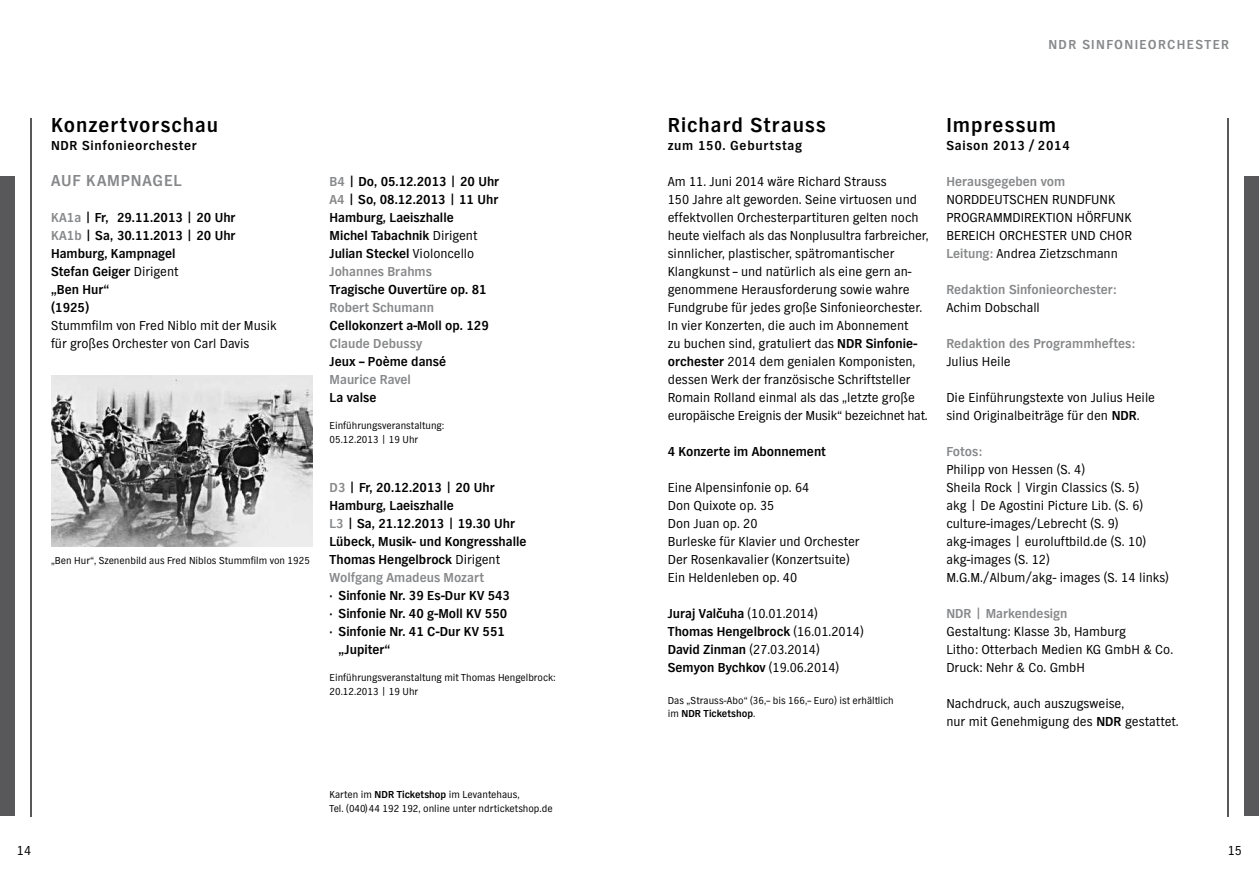
<style>
.page{position:relative;width:1259px;height:893px;background:#fff}
.page>*{position:absolute;margin:0;border:0;box-sizing:border-box;transform-origin:0 0}
.t1{font:700 21px "NDR Sans";letter-spacing:.05em;color:#000}
.t2{font:700 16.5px "NDR Sans";letter-spacing:.05em;color:#87888a}
.t3{font:13.5px/18px "NDR Sans";color:#000}
.t4{font:700 13.5px/18px "NDR Sans";color:#000}
.t5{font:700 13.5px "NDR Sans";color:#87888a}
.t6{font:700 13.5px "NDR Sans";letter-spacing:.05em;color:#000}
.t7{font:700 13.5px "NDR Sans";letter-spacing:.1em;color:#87888a}
.t8{font:10.5px/13.5px "NDR Sans";color:#000}
.s1{color:#87888a}
.s2{font-weight:400}
.s3{font-weight:700}
.s4{font-family:"NDR Sans CE"}
.s5{font-weight:700;color:#87888a}
</style>
<div class="page">
<div style="left:0;top:176px;width:15px;height:640px;background:#58585a"></div>
<hr style="left:30px;top:118px;width:1px;height:698px;background:#58585a">
<img style="left:51px;top:375px;width:262px;height:171px">
<div style="left:1244px;top:176px;width:15px;height:640px;background:#58585a"></div>
<hr style="left:1227px;top:118px;width:2px;height:698px;background:#58585a">
<h1 class="t1" style="left:51px;top:114px;width:169px">Konzertvorschau</h1>
<p class="t6" style="left:51px;top:138px;width:147px">NDR Sinfonieorchester</p>
<p class="t2" style="left:51px;top:172px;width:132px">AUF KAMPNAGEL</p>
<p class="t4" style="left:51px;top:209px;width:186px"><span class="s1">KA1a</span> | Fr, 29.11.2013 | 20 Uhr<br><span class="s1">KA1b</span> | Sa, 30.11.2013 | 20 Uhr<br>Hamburg, Kampnagel<br>Stefan Geiger <span class="s2">Dirigent<br></span>„Ben Hur“<br>(1925)</p>
<p class="t3" style="left:51px;top:317px;width:227px">Stummfilm von Fred Niblo mit der Musik für großes Orchester von Carl Davis</p>
<p class="t8" style="left:51px;top:554px;width:260px">„Ben Hur“, Szenenbild aus Fred Niblos Stummfilm von 1925</p>
<p class="t4" style="left:330px;top:173px;width:171px"><span class="s1">B4</span> | Do, 05.12.2013 | 20 Uhr<br><span class="s1">A4</span> | So, 08.12.2013 | 11 Uhr<br>Hamburg, Laeiszhalle<br>Michel Tabachnik <span class="s2">Dirigent<br></span>Julian Steckel <span class="s2">Violoncello<br></span><span class="s1">Johannes Brahms</span></p>
<p class="t4" style="left:330px;top:281px;width:159px">Tragische Ouvertüre op. 81</p>
<p class="t5" style="left:330px;top:300px;width:106px">Robert Schumann</p>
<p class="t4" style="left:330px;top:317px;width:161px">Cellokonzert a-Moll op. 129</p>
<p class="t5" style="left:330px;top:336px;width:94px">Claude Debussy</p>
<p class="t4" style="left:330px;top:353px;width:118px">Jeux – Poème dansé</p>
<p class="t5" style="left:330px;top:372px;width:83px">Maurice Ravel</p>
<p class="t4" style="left:330px;top:389px;width:48px">La valse</p>
<p class="t8" style="left:330px;top:419px;width:116px">Einführungsveranstaltung:<br>05.12.2013 | 19 Uhr</p>
<p class="t4" style="left:330px;top:479px;width:198px"><span class="s1">D3</span> | Fr, 20.12.2013 | 20 Uhr<br>Hamburg, Laeiszhalle<br><span class="s1">L3</span> | Sa, 21.12.2013 | 19.30 Uhr<br>Lübeck, Musik- und Kongresshalle<br>Thomas Hengelbrock <span class="s2">Dirigent<br></span><span class="s1">Wolfgang Amadeus Mozart</span></p>
<p class="t4" style="left:330px;top:587px;width:182px">· Sinfonie Nr. 39 Es-Dur KV 543</p>
<p class="t4" style="left:330px;top:605px;width:179px">· Sinfonie Nr. 40 g-Moll KV 550</p>
<p class="t4" style="left:330px;top:623px;width:177px">· Sinfonie Nr. 41 C-Dur KV 551</p>
<p class="t4" style="left:339px;top:641px;width:53px">„Jupiter“</p>
<p class="t8" style="left:330px;top:671px;width:227px">Einführungsveranstaltung mit Thomas Hengelbrock:<br>20.12.2013 | 19 Uhr</p>
<p class="t3" style="left:17px;top:841px;width:16px">14</p>
<p class="t8" style="left:330px;top:788px;width:225px">Karten im <span class="s3">NDR Ticketshop</span> im Levantehaus,<br>Tel. (040) 44 192 192, online unter ndrticketshop.de</p>
<p class="t7" style="left:1048px;top:37px;width:182px">NDR SINFONIEORCHESTER</p>
<h1 class="t1" style="left:668px;top:114px;width:159px">Richard Strauss</h1>
<p class="t6" style="left:668px;top:138px;width:136px">zum 150. Geburtstag</p>
<p class="t3" style="left:668px;top:173px;width:262px">Am 11. Juni 2014 wäre Richard Strauss<br>150 Jahre alt geworden. Seine virtuosen und effekt vollen Orchesterpartituren gelten noch heute vielfach als das Nonplusultra farbreicher, sinnlicher, plastischer, spätromantischer Klangkunst – und natürlich als eine gern an&shy;genommene Herausforderung sowie wahre Fundgrube für jedes große Sinfonieorchester.<br>In vier Konzerten, die auch im Abonnement<br>zu buchen sind, gratuliert das <span class="s3">NDR Sinfonie&shy;orchester</span> 2014 dem genialen Komponisten, dessen Werk der französische Schriftsteller Romain Rolland einmal als das „letzte große europäische Ereignis der Musik“ bezeichnet hat.</p>
<p class="t4" style="left:668px;top:443px;width:160px">4 Konzerte im Abonnement</p>
<p class="t3" style="left:668px;top:479px;width:193px">Eine Alpensinfonie op. 64<br>Don Quixote op. 35<br>Don Juan op. 20<br>Burleske für Klavier und Orchester<br>Der Rosenkavalier (Konzertsuite)<br>Ein Heldenleben op. 40</p>
<p class="t4" style="left:668px;top:605px;width:197px">Juraj Val<span class="s4">č</span>uha <span class="s2">(10.01.2014)<br></span>Thomas Hengelbrock <span class="s2">(16.01.2014)<br></span>David Zinman <span class="s2">(27.03.2014)<br></span>Semyon Bychkov <span class="s2">(19.06.2014)</span></p>
<p class="t8" style="left:668px;top:694px;width:227px">Das „Strauss-Abo“ (36,– bis 166,– Euro) ist erhältlich im <span class="s3">NDR Ticketshop</span>.</p>
<h1 class="t1" style="left:946px;top:114px;width:111px">Impressum</h1>
<p class="t6" style="left:946px;top:138px;width:125px">Saison 2013 / 2014</p>
<p class="t5" style="left:946px;top:174px;width:120px">Herausgegeben vom</p>
<p class="t3" style="left:946px;top:191px;width:187px">NORDDEUTSCHEN RUNDFUNK<br>PROGRAMMDIREKTION HÖRFUNK<br>BEREICH ORCHESTER UND CHOR<br><span class="s5">Leitung:</span> Andrea Zietzschmann</p>
<p class="t5" style="left:946px;top:282px;width:171px">Redaktion Sinfonieorchester:</p>
<p class="t3" style="left:946px;top:299px;width:95px">Achim Dobschall</p>
<p class="t5" style="left:946px;top:336px;width:190px">Redaktion des Programmheftes:</p>
<p class="t3" style="left:946px;top:353px;width:66px">Julius Heile</p>
<p class="t3" style="left:946px;top:389px;width:210px">Die Einführungstexte von Julius Heile sind Originalbeiträge für den <span class="s3">NDR</span>.</p>
<p class="t5" style="left:946px;top:444px;width:37px">Fotos:</p>
<p class="t3" style="left:946px;top:461px;width:224px">Philipp von Hessen (S. 4)<br>Sheila Rock | Virgin Classics (S. 5)<br>akg | De Agostini Picture Lib. (S. 6) culture-images/Lebrecht (S. 9) akg-images | euroluftbild.de (S. 10) akg-images (S. 12)<br>M.G.M./Album/akg- images (S. 14 links)</p>
<p class="t5" style="left:946px;top:606px;width:122px">NDR | Markendesign</p>
<p class="t3" style="left:946px;top:623px;width:228px">Gestaltung: Klasse 3b, Hamburg<br>Litho: Otterbach Medien KG GmbH &amp; Co.<br>Druck: Nehr &amp; Co. GmbH</p>
<p class="t3" style="left:946px;top:695px;width:234px">Nachdruck, auch auszugsweise,<br>nur mit Genehmigung des <span class="s3">NDR</span> gestattet.</p>
<p class="t3" style="left:1227px;top:841px;width:16px">15</p>
</div>
